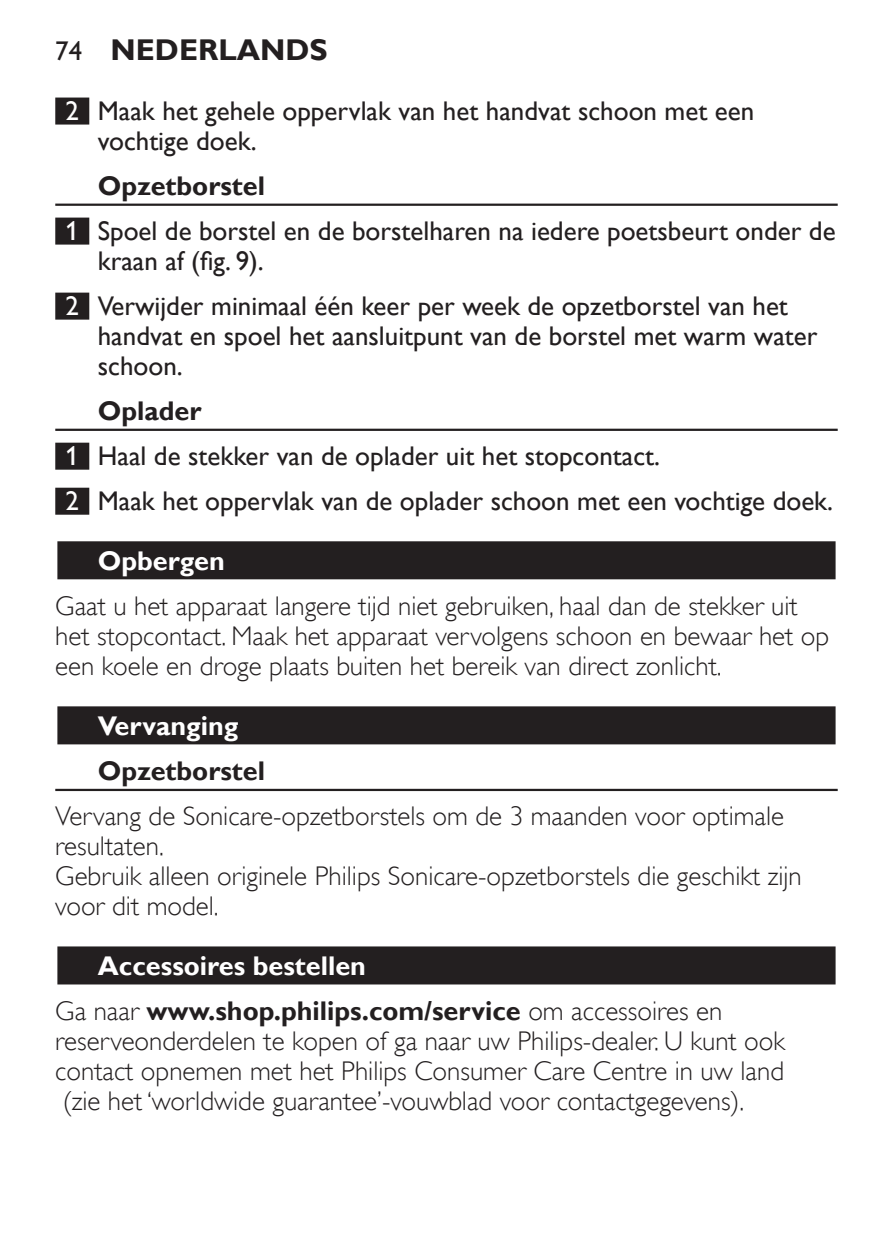
<style>
.page{position:relative;width:893px;height:1259px;background:#fff}
.page>*{position:absolute;margin:0;border:0;box-sizing:border-box;transform-origin:0 0}
.t1{font:700 30px "Gill Sans Alt One WGL";color:#231f20}
.t2{font:27px/30px "Gill Sans Alt One WGL Light";color:#231f20}
.t3{font:27px/45px "Gill Sans Alt One WGL";color:#231f20}
.t4{font:700 27px/45px "Gill Sans Alt One WGL";color:#231f20}
.t5{font:700 27px "Gill Sans Alt One WGL";color:#fff}
.s1{font-weight:400;font-size:27px}
.s2{color:#fff}
.s3{font-weight:700}
.s4{font-family:"Gill Sans Alt One WGL Light";font-weight:400}
</style>
<div class="page">
<div style="left:55px;top:98px;width:34px;height:27px;background:#231f20"></div>
<hr style="left:55px;top:204px;width:783px;height:2px;background:#231f20">
<div style="left:55px;top:218px;width:34px;height:27px;background:#231f20"></div>
<div style="left:55px;top:293px;width:34px;height:27px;background:#231f20"></div>
<hr style="left:55px;top:429px;width:783px;height:2px;background:#231f20">
<div style="left:55px;top:443px;width:34px;height:27px;background:#231f20"></div>
<div style="left:55px;top:488px;width:34px;height:27px;background:#231f20"></div>
<div style="left:55px;top:539px;width:783px;height:43px;background:linear-gradient(to right,#b4b3b3,#b4b3b3)"></div>
<div style="left:57px;top:541px;width:779px;height:38px;background:#231f20"></div>
<div style="left:55px;top:704px;width:783px;height:43px;background:linear-gradient(to right,#a7a5a5,#a7a5a5)"></div>
<div style="left:57px;top:706px;width:779px;height:38px;background:#231f20"></div>
<hr style="left:55px;top:789px;width:783px;height:2px;background:#231f20">
<div style="left:55px;top:944px;width:783px;height:43px;background:linear-gradient(to right,#929090,#929090)"></div>
<div style="left:57px;top:946px;width:779px;height:38px;background:#231f20"></div>
<p class="t1" style="left:55px;top:38px;width:274px"><span class="s1">74</span> NEDERLANDS</p>
<p class="t3" style="left:98px;top:98px;width:658px;line-height:30px;text-indent:-32px"><span class="s2">2</span> Maak het gehele oppervlak van het handvat schoon met een vochtige doek.</p>
<p class="t3" style="left:66px;top:165px;width:772px;text-indent:32px"><span class="s3">Opzetborstel<br></span><span class="s2">1</span> Spoel de borstel en de borstelharen na iedere poetsbeurt onder de</p>
<p class="t3" style="left:66px;top:238px;width:724px;text-indent:32px">kraan af (fig. 9).<br><span class="s2">2</span> Verwijder minimaal één keer per week de opzetborstel van het</p>
<p class="t3" style="left:98px;top:323px;width:721px;line-height:30px">handvat en spoel het aansluitpunt van de borstel met warm water schoon.</p>
<p class="t3" style="left:66px;top:391px;width:769px;text-indent:32px"><span class="s3">Oplader<br></span><span class="s2">1</span> Haal de stekker van de oplader uit het stopcontact.<br><span class="s2">2</span> Maak het oppervlak van de oplader schoon met een vochtige doek.</p>
<p class="t5" style="left:98px;top:550px;width:128px">Opbergen</p>
<p class="t2" style="left:55px;top:593px;width:775px">Gaat u het apparaat langere tijd niet gebruiken, haal dan de stekker uit het stopcontact. Maak het apparaat vervolgens schoon en bewaar het op een koele en droge plaats buiten het bereik van direct zonlicht.</p>
<p class="t5" style="left:98px;top:707px;width:142px">Vervanging</p>
<p class="t4" style="left:98px;top:751px;width:169px">Opzetborstel</p>
<p class="t2" style="left:55px;top:803px;width:748px">Vervang de Sonicare-opzetborstels om de 3 maanden voor optimale resultaten.<br>Gebruik alleen originele Philips Sonicare-opzetborstels die geschikt zijn voor dit model.</p>
<p class="t4" style="left:55px;top:946px;width:668px;text-indent:43px"><span class="s2">Accessoires bestellen<br></span><span class="s4">Ga naar</span> www.shop.philips.com/service <span class="s4">om accessoires en</span></p>
<p class="t2" style="left:55px;top:1028px;width:731px;text-align:justify">reserveonderdelen te kopen of ga naar uw Philips-dealer. U kunt ook contact opnemen met het Philips Consumer Care Centre in uw land (zie het ‘worldwide guarantee’-vouwblad voor contactgegevens).</p>
</div>
